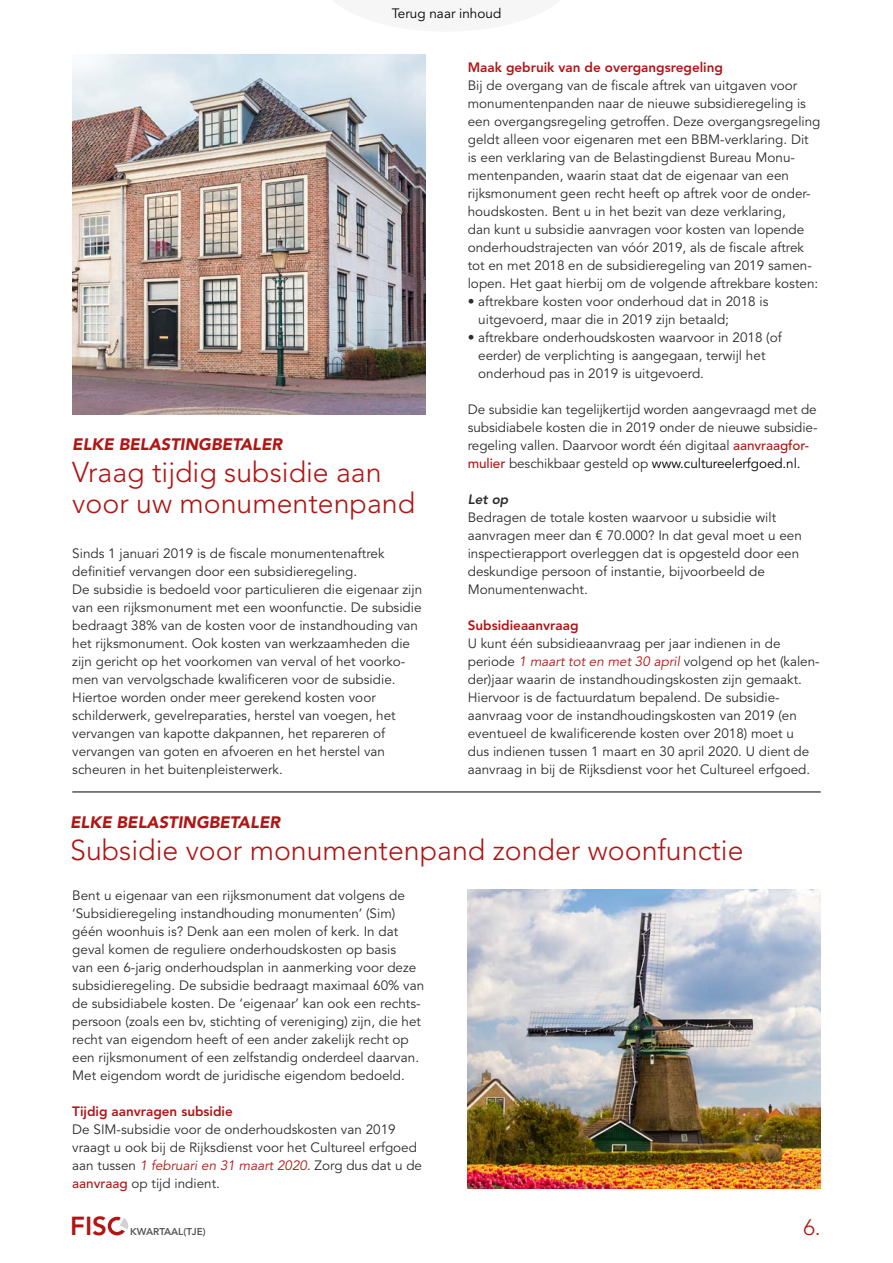
<style>
.page{position:relative;width:893px;height:1263px;background:#fff}
.page>*{position:absolute;margin:0;border:0;box-sizing:border-box;transform-origin:0 0}
.t1{font:300 28.5px/31.5px "Avenir LT";color:#af1615}
.t2{font:800 25.95px "Avenir LT";color:#af1615}
.t3{font:300 22.2px "Avenir LT";color:#af1615}
.t4{font:italic 900 16.5px "Avenir LT";color:#af1615}
.t5{font:13.5px/18px "Avenir LT";color:#2c2c2c}
.t6{font:800 13.5px "Avenir LT";color:#af1615}
.t7{font:13.5px "Avenir LT";color:#000}
.t8{font:italic 800 13.5px "Avenir LT";color:#2c2c2c}
.t9{font:800 9.9px "Avenir LT";color:#575756}
.s1{font-weight:500;color:#af1615}
.s2{color:#000}
.s3{font-style:italic;color:#af1615}
</style>
<div class="page">
<div style="left:108px;top:1217px;width:18px;height:18px;border:3px solid #af1615;border-radius:50%"></div>
<svg style="left:114px;top:1216px;width:14px;height:19px"></svg>
<hr style="left:72px;top:792px;width:749px;height:1px;background:#000">
<img style="left:468px;top:889px;width:353px;height:299px">
<img style="left:72px;top:54px;width:353px;height:360px">
<p class="t7" style="left:392px;top:5px;width:111px">Terug naar inhoud</p>
<p class="t4" style="left:72px;top:434px;width:211px">ELKE BELASTINGBETALER</p>
<h1 class="t1" style="left:72px;top:456px;width:344px">Vraag tijdig subsidie aan voor uw monumentenpand</h1>
<p class="t5" style="left:72px;top:545px;width:351px">Sinds 1 januari 2019 is de fiscale monumentenaftrek definitief vervangen door een subsidieregeling.<br>De subsidie is bedoeld voor particulieren die eigenaar zijn van een rijksmonument met een woonfunctie. De subsidie bedraagt 38% van de kosten voor de instandhouding van het rijksmonument. Ook kosten van werkzaamheden die zijn gericht op het voorkomen van verval of het voorko&shy;men van vervolgschade kwalificeren voor de subsidie.<br>Hiertoe worden onder meer gerekend kosten voor schilderwerk, gevelreparaties, herstel van voegen, het vervangen van kapotte dakpannen, het repareren of vervangen van goten en afvoeren en het herstel van scheuren in het buitenpleisterwerk.</p>
<p class="t6" style="left:468px;top:59px;width:257px">Maak gebruik van de overgangsregeling</p>
<p class="t5" style="left:468px;top:77px;width:354px">Bij de overgang van de fiscale aftrek van uitgaven voor monumentenpanden naar de nieuwe subsidieregeling is een overgangsregeling getroffen. Deze overgangsregeling geldt alleen voor eigenaren met een BBM-verklaring. Dit is een verklaring van de Belastingdienst Bureau Monu&shy;mentenpanden, waarin staat dat de eigenaar van een rijksmonument geen recht heeft op aftrek voor de onder&shy;houdskosten. Bent u in het bezit van deze verklaring,<br>dan kunt u subsidie aanvragen voor kosten van lopende onderhoudstrajecten van vóór 2019, als de fiscale aftrek tot en met 2018 en de subsidieregeling van 2019 samen&shy;lopen. Het gaat hierbij om de volgende aftrekbare kosten:</p>
<p class="t5" style="left:478px;top:293px;width:292px;text-indent:-11px">• aftrekbare kosten voor onderhoud dat in 2018 is uitgevoerd, maar die in 2019 zijn betaald;</p>
<p class="t5" style="left:478px;top:329px;width:305px;text-indent:-11px">• aftrekbare onderhoudskosten waarvoor in 2018 (of eerder) de verplichting is aangegaan, terwijl het onderhoud pas in 2019 is uitgevoerd.</p>
<p class="t5" style="left:468px;top:401px;width:351px">De subsidie kan tegelijkertijd worden aangevraagd met de subsidiabele kosten die in 2019 onder de nieuwe subsidie&shy;regeling vallen. Daarvoor wordt één digitaal <span class="s1">aanvraagfor&shy;mulier</span> beschikbaar gesteld op <span class="s2">www.cultureelerfgoed.nl.</span></p>
<p class="t8" style="left:468px;top:491px;width:42px">Let op</p>
<p class="t5" style="left:468px;top:509px;width:336px">Bedragen de totale kosten waarvoor u subsidie wilt aanvragen meer dan € 70.000? In dat geval moet u een inspectierapport overleggen dat is opgesteld door een deskundige persoon of instantie, bijvoorbeeld de Monumentenwacht.</p>
<p class="t6" style="left:468px;top:617px;width:112px">Subsidieaanvraag</p>
<p class="t5" style="left:468px;top:635px;width:353px">U kunt één subsidieaanvraag per jaar indienen in de periode <span class="s3">1 maart tot en met 30 april</span> volgend op het (kalen&shy;der)jaar waarin de instandhoudingskosten zijn gemaakt.<br>Hiervoor is de factuurdatum bepalend. De subsidie&shy;aanvraag voor de instandhoudingskosten van 2019 (en eventueel de kwalificerende kosten over 2018) moet u<br>dus indienen tussen 1 maart en 30 april 2020. U dient de aanvraag in bij de Rijksdienst voor het Cultureel erfgoed.</p>
<p class="t4" style="left:70px;top:812px;width:211px">ELKE BELASTINGBETALER</p>
<h1 class="t1" style="left:70px;top:834px;width:675px">Subsidie voor monumentenpand zonder woonfunctie</h1>
<p class="t5" style="left:72px;top:887px;width:354px">Bent u eigenaar van een rijksmonument dat volgens de ‘Subsidieregeling instandhouding monumenten’ (Sim) géén woonhuis is? Denk aan een molen of kerk. In dat geval komen de reguliere onderhoudskosten op basis<br>van een 6-jarig onderhoudsplan in aanmerking voor deze subsidieregeling. De subsidie bedraagt maximaal 60% van de subsidiabele kosten. De ‘eigenaar’ kan ook een rechts&shy;persoon (zoals een bv, stichting of vereniging) zijn, die het recht van eigendom heeft of een ander zakelijk recht op een rijksmonument of een zelfstandig onderdeel daarvan.<br>Met eigendom wordt de juridische eigendom bedoeld.</p>
<p class="t6" style="left:72px;top:1103px;width:162px">Tijdig aanvragen subsidie</p>
<p class="t5" style="left:72px;top:1120px;width:351px">De SIM-subsidie voor de onderhoudskosten van 2019 vraagt u ook bij de Rijksdienst voor het Cultureel erfgoed aan tussen <span class="s3">1 februari en 31 maart 2020</span>. Zorg dus dat u de <span class="s1">aanvraag</span> op tijd indient.</p>
<h2 class="t2" style="left:70px;top:1210px;width:38px">FIS</h2>
<p class="t9" style="left:130px;top:1226px;width:77px">KWARTAAL(TJE)</p>
<h3 class="t3" style="left:803px;top:1214px;width:19px">6.</h3>
</div>
